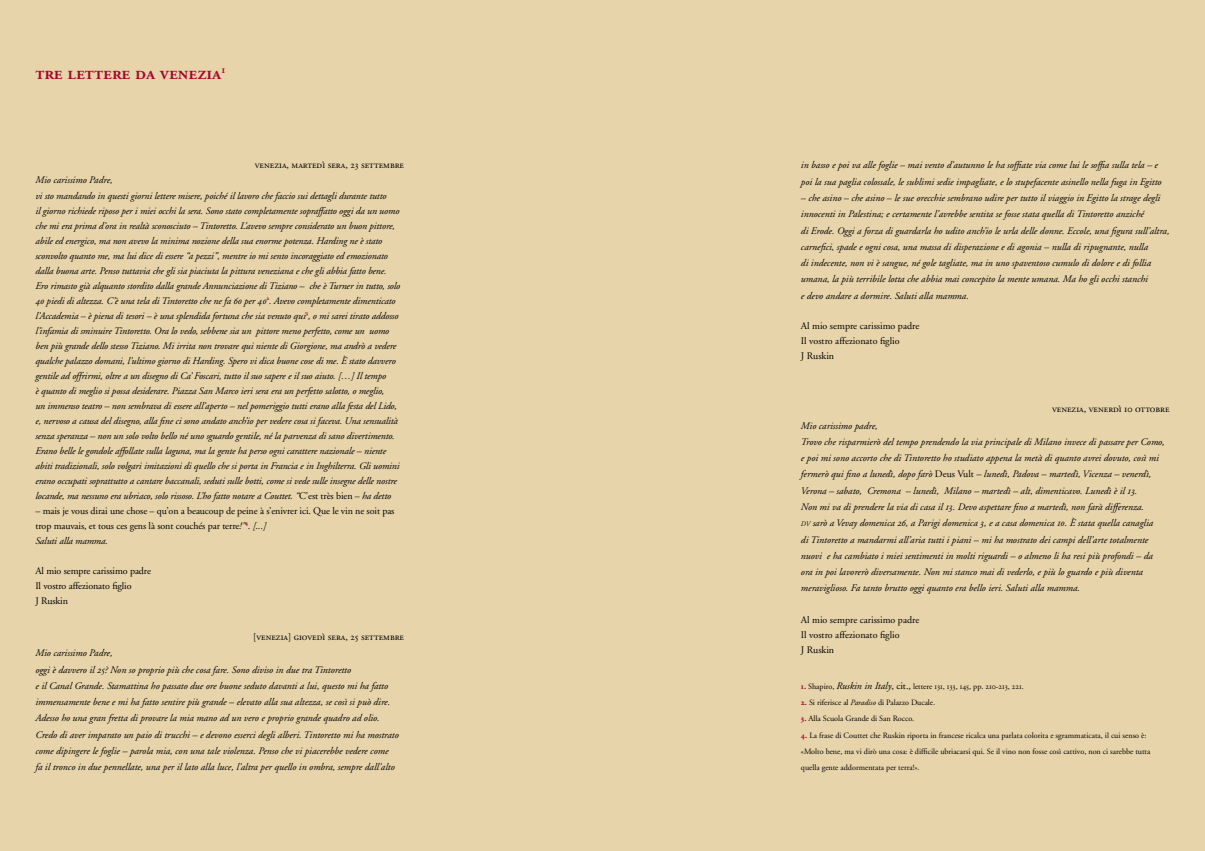
<style>
.page{position:relative;width:1205px;height:851px;background:#fff}
.page>*{position:absolute;margin:0;border:0;box-sizing:border-box;transform-origin:0 0}
.t1{font:18.75px "Adobe Garamond Semibold SC";color:#a7032f}
.t2{font:italic 10px/16.2px "Adobe Garamond";letter-spacing:-.005em;color:#000}
.t3{font:10px/15px "Adobe Garamond";letter-spacing:-.01em;color:#000}
.t4{font:10px "Adobe Garamond Regular SC";color:#000}
.t5{font:8.12px/16.2px "Adobe Garamond";color:#000}
.t6{font:8.12px "Adobe Garamond Regular SC";color:#000}
.s1{font-family:"Adobe Garamond Italic Os F";font-style:normal}
.s2{font-style:normal}
.s3{font-style:italic}
.s4{font-size:7px}
.s5{font-family:"Adobe Garamond Exp";font-weight:700;color:#a7032f}
.s6{font-family:"Adobe Garamond"}
.s7{font-family:"Adobe Garamond";font-style:italic;font-size:10px}
.s8{font-family:"Adobe Garamond";font-size:10px}
</style>
<div class="page">
<div style="left:0;top:0;width:1205px;height:850px;background:#e8d4aa"></div>
<h1 class="t1" style="left:35px;top:63px;width:191px">tre lettere da venezia<sup>1</sup></h1>
<p class="t4" style="left:255px;top:160px;width:151px">venezia, martedì sera, 23 settembre</p>
<p class="t2" style="left:35px;top:173px;width:366px;line-height:15px">Mio carissimo Padre,<br>vi sto mandando in questi giorni lettere misere, poiché il lavoro che faccio sui dettagli durante tutto<br>il giorno richiede riposo per i miei occhi la sera. Sono stato completamente sopraffatto oggi da un uomo che mi era prima d’ora in realtà sconosciuto – Tintoretto. L’avevo sempre considerato un buon pittore, abile ed energico, ma non avevo la minima nozione della sua enorme potenza. Harding ne è stato sconvolto quanto me, ma lui dice di essere “a pezzi”, mentre io mi sento incoraggiato ed emozionato dalla buona arte. Penso tuttavia che gli sia piaciuta la pittura veneziana e che gli abbia fatto bene.<br>Ero rimasto già alquanto stordito dalla grande Annunciazione di Tiziano – che è Turner in tutto, solo <span class="s1">40</span> piedi di altezza. C’è una tela di Tintoretto che ne fa <span class="s1">60</span> per <span class="s1">40</span><sup>2</sup>. Avevo completamente dimenticato l’Accademia – è piena di tesori – è una splendida fortuna che sia venuto qui<sup>3</sup>, o mi sarei tirato addosso l’infamia di sminuire Tintoretto. Ora lo vedo, sebbene sia un pittore meno perfetto, come un uomo ben più grande dello stesso Tiziano. Mi irrita non trovare qui niente di Giorgione, ma andrò a vedere qualche palazzo domani, l’ultimo giorno di Harding. Spero vi dica buone cose di me. È stato davvero gentile ad offrirmi, oltre a un disegno di Ca’ Foscari, tutto il suo sapere e il suo aiuto. […] Il tempo<br>è quanto di meglio si possa desiderare. Piazza San Marco ieri sera era un perfetto salotto, o meglio,<br>un immenso teatro – non sembrava di essere all’aperto – nel pomeriggio tutti erano alla festa del Lido, e, nervoso a causa del disegno, alla fine ci sono andato anch’io per vedere cosa si faceva. Una sensualità senza speranza – non un solo volto bello né uno sguardo gentile, né la parvenza di sano divertimento.<br>Erano belle le gondole affollate sulla laguna, ma la gente ha perso ogni carattere nazionale – niente abiti tradizionali, solo volgari imitazioni di quello che si porta in Francia e in Inghilterra. Gli uomini erano occupati soprattutto a cantare baccanali, seduti sulle botti, come si vede sulle insegne delle nostre locande, ma nessuno era ubriaco, solo rissoso. L’ho fatto notare a Couttet. “<span class="s2">C’est très bien –</span> ha detto</p>
<p class="t3" style="left:35px;top:503px;width:361px">– mais je vous dirai une chose – qu’on a beaucoup de peine à s’enivrer ici. Que le vin ne soit pas trop mauvais, et tous ces gens là sont couchés par terre<span class="s3">!”</span><sup>4</sup><span class="s3">. [...]<br>Saluti alla mamma.</span></p>
<p class="t3" style="left:35px;top:563px;width:117px">Al mio sempre carissimo padre<br>Il vostro affezionato figlio<br>J Ruskin</p>
<p class="t4" style="left:253px;top:631px;width:152px">[venezia] giovedì sera, 25 settembre</p>
<p class="t2" style="left:35px;top:645px;width:365px">Mio carissimo Padre,<br>oggi è davvero il <span class="s1">25</span>? Non so proprio più che cosa fare. Sono diviso in due tra Tintoretto<br>e il Canal Grande. Stamattina ho passato due ore buone seduto davanti a lui, questo mi ha fatto immensamente bene e mi ha fatto sentire più grande – elevato alla sua altezza, se così si può dire.<br>Adesso ho una gran fretta di provare la mia mano ad un vero e proprio grande quadro ad olio.<br>Credo di aver imparato un paio di trucchi – e devono esserci degli alberi. Tintoretto mi ha mostrato come dipingere le foglie – parola mia, con una tale violenza. Penso che vi piacerebbe vedere come<br>fa il tronco in due pennellate, una per il lato alla luce, l’altra per quello in ombra, sempre dall’alto</p>
<p class="t2" style="left:801px;top:157px;width:362px">in basso e poi va alle foglie – mai vento d’autunno le ha soffiate via come lui le soffia sulla tela – e poi la sua paglia colossale, le sublimi sedie impagliate, e lo stupefacente asinello nella fuga in Egitto</p>
<p class="t2" style="left:801px;top:190px;width:370px">– che asino – che asino – le sue orecchie sembrano udire per tutto il viaggio in Egitto la strage degli innocenti in Palestina; e certamente l’avrebbe sentita se fosse stata quella di Tintoretto anziché<br>di Erode. Oggi a forza di guardarla ho udito anch’io le urla delle donne. Eccole, una figura sull’altra, carnefici, spade e ogni cosa, una massa di disperazione e di agonia – nulla di ripugnante, nulla<br>di indecente, non vi è sangue, né gole tagliate, ma in uno spaventoso cumulo di dolore e di follia umana, la più terribile lotta che abbia mai concepito la mente umana. Ma ho gli occhi stanchi<br>e devo andare a dormire. Saluti alla mamma.</p>
<p class="t3" style="left:801px;top:318px;width:120px">Al mio sempre carissimo padre<br>Il vostro affezionato figlio<br>J Ruskin</p>
<p class="t4" style="left:1052px;top:404px;width:119px">venezia, venerdì 10 ottobre</p>
<p class="t2" style="left:801px;top:417px;width:365px">Mio carissimo padre,<br>Trovo che risparmierò del tempo prendendo la via principale di Milano invece di passare per Como, e poi mi sono accorto che di Tintoretto ho studiato appena la metà di quanto avrei dovuto, così mi fermerò qui fino a lunedì, dopo farò <span class="s2">Deus Vult</span> – lunedì, Padova – martedì, Vicenza – venerdì, Verona – sabato, Cremona – lunedì, Milano – martedì – alt, dimenticavo. Lunedì è il <span class="s1">13</span>.<br>Non mi va di prendere la via di casa il <span class="s1">13</span>. Devo aspettare fino a martedì, non farà differenza.<br><span class="s4">dv</span> sarò a Vevay domenica <span class="s1">26</span>, a Parigi domenica <span class="s1">3</span>, e a casa domenica <span class="s1">10</span>. È stata quella canaglia<br>di Tintoretto a mandarmi all’aria tutti i piani – mi ha mostrato dei campi dell’arte totalmente nuovi e ha cambiato i miei sentimenti in molti riguardi – o almeno li ha resi più profondi – da ora in poi lavorerò diversamente. Non mi stanco mai di vederlo, e più lo guardo e più diventa meraviglioso. Fa tanto brutto oggi quanto era bello ieri. Saluti alla mamma.</p>
<p class="t3" style="left:801px;top:612px;width:120px">Al mio sempre carissimo padre<br>Il vostro affezionato figlio<br>J Ruskin</p>
<p class="t6" style="left:801px;top:681px;width:224px"><span class="s5">1.</span> <span class="s6">Shapiro,</span> <span class="s7">Ruskin in Italy</span><span class="s8">, cit.,</span> <span class="s6">lettere</span> 131, 133, 145<span class="s6">, pp.</span> 210-213, 221.</p>
<p class="t5" style="left:801px;top:694px;width:136px"><span class="s5">2.</span> Si riferisce al <span class="s3">Paradiso</span> di Palazzo Ducale.</p>
<p class="t5" style="left:801px;top:710px;width:115px"><span class="s5">3.</span> Alla Scuola Grande di San Rocco.</p>
<p class="t5" style="left:801px;top:727px;width:351px"><span class="s5">4.</span> La frase di Couttet che Ruskin riporta in francese ricalca una parlata colorita e sgrammaticata, il cui senso è: «Molto bene, ma vi dirò una cosa: è difficile ubriacarsi qui. Se il vino non fosse così cattivo, non ci sarebbe tutta quella gente addormentata per terra!».</p>
</div>
